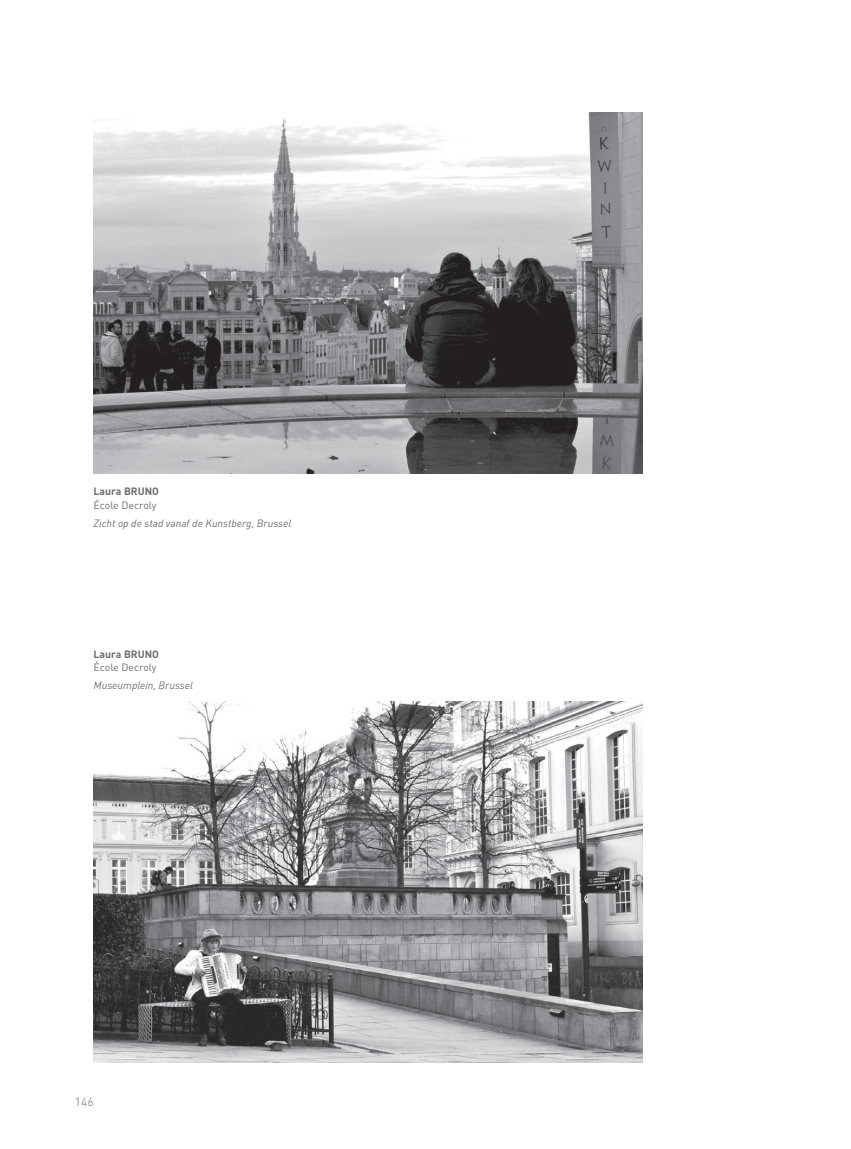
<style>
.page{position:relative;width:851px;height:1149px;background:#fff}
.page>*{position:absolute;margin:0;border:0;box-sizing:border-box;transform-origin:0 0}
.t1{font:12px "DIN";color:#939598}
.t2{font:italic 10.5px "DINOT";color:#6c6d70}
.t3{font:10.5px "DIN";color:#6c6d70}
.t4{font:700 10.5px "DIN";color:#6c6d70}
</style>
<div class="page">
<img style="left:94px;top:112px;width:548px;height:361px">
<img style="left:94px;top:701px;width:548px;height:361px">
<p class="t4" style="left:94px;top:484px;width:59px">Laura BRUNO</p>
<p class="t3" style="left:94px;top:498px;width:64px">École Decroly</p>
<p class="t2" style="left:94px;top:516px;width:199px">Zicht op de stad vanaf de Kunstberg, Brussel</p>
<p class="t4" style="left:94px;top:646px;width:59px">Laura BRUNO</p>
<p class="t3" style="left:94px;top:660px;width:64px">École Decroly</p>
<p class="t2" style="left:94px;top:678px;width:101px">Museumplein, Brussel</p>
<p class="t1" style="left:75px;top:1094px;width:20px">146</p>
</div>
